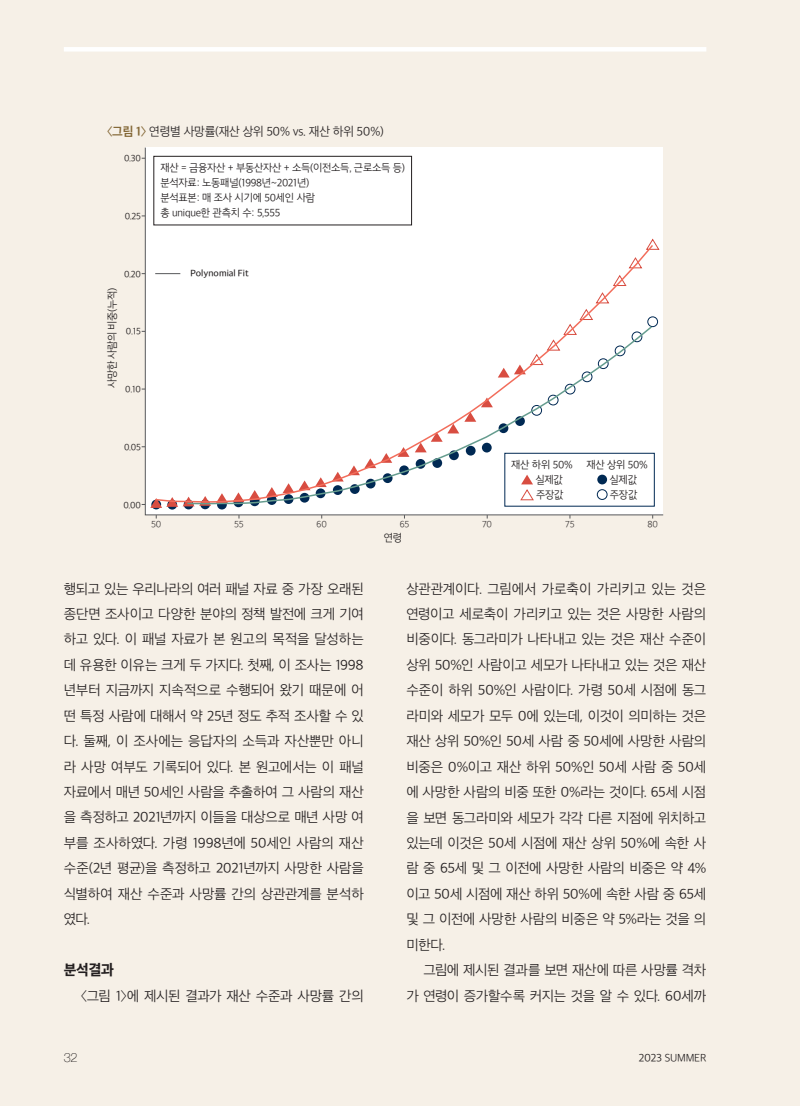
<style>
.page{position:relative;width:800px;height:1106px;background:#fff}
.page>*{position:absolute;margin:0;border:0;box-sizing:border-box;transform-origin:0 0}
.t1{font:14.25px "SD Gothic Neoa h Ex Bd";color:#231f20}
.t2{font:13.5px/25.3px "SD Gothic Neoa c Lt";letter-spacing:-.02em;color:#231f20;text-align:justify}
.t3{font:100 12.75px "Helve Nue";color:#231f20}
.t4{font:12px "SD Gothic Neoa c Lt";letter-spacing:-.02em;color:#231f20}
.t5{font:10.5px/15.1px "SD Gothic Neob b Lt";letter-spacing:-.02em;color:#231f20;scale:.96 1}
.t6{font:10.5px "SD Gothic Neob b Lt";letter-spacing:-.04em;color:#231f20;scale:.96 1}
.t7{font:10.5px "SD Gothic Neoa c Lt";letter-spacing:-.025em;color:#231f20}
.t8{font:9px "SD Gothic Neob b Lt";letter-spacing:-.03em;color:#231f20}
.t9{font:9px "SD Gothic Neob a Ult Lt";letter-spacing:-.025em;color:#231f20}
.t10{font:9px "SD Gothic Neob d Md";letter-spacing:.005em;color:#231f20}
.s1{font-family:"SD Gothic Neoa g Bd";color:#846837}
</style>
<div class="page">
<div style="left:0;top:0;width:799px;height:1106px;background:#f6f0e7"></div>
<div style="left:64px;top:47px;width:642px;height:5px;background:#fff"></div>
<svg style="left:145px;top:147px;width:518px;height:368px;background:#f4f4f5"></svg>
<div style="left:151px;top:499px;width:10px;height:10px;background:#002953;border-radius:50%"></div>
<div style="left:167px;top:500px;width:10px;height:9px;background:#002953;border-radius:50%"></div>
<div style="left:184px;top:499px;width:9px;height:10px;background:#002953;border-radius:50%"></div>
<div style="left:217px;top:500px;width:10px;height:9px;background:#002953;border-radius:50%"></div>
<div style="left:647px;top:317px;width:10px;height:10px;background:#fff;border-radius:50%"></div>
<div style="left:647px;top:316px;width:10px;height:11px;border:1px solid #002953;border-radius:50%"></div>
<svg style="left:142px;top:490px;width:118px;height:18px"></svg>
<svg style="left:645px;top:238px;width:14px;height:12px"></svg>
<div style="left:154px;top:243px;width:500px;height:260px;background:#fff"></div>
<p class="t4" style="left:107px;top:125px;width:278px"><span class="s1">〈그림 1〉</span> 연령별 사망률(재산 상위 50% vs. 재산 하위 50%)</p>
<p class="t5" style="left:160px;top:161px;width:256px">재산 = 금융자산 + 부동산자산 + 소득(이전소득, 근로소득 등) 분석자료: 노동패널(1998년~2021년)<br>분석표본: 매 조사 시기에 50세인 사람<br>총 unique한 관측치 수: 5,555</p>
<p class="t8" style="left:124px;top:154px;width:18px">0.30</p>
<p class="t8" style="left:125px;top:212px;width:18px">0.25</p>
<p class="t8" style="left:124px;top:269px;width:18px">0.20</p>
<p class="t6" style="left:107px;top:388px;width:105px;rotate:-90deg">사망한 사람의 비중(누적)</p>
<p class="t8" style="left:126px;top:327px;width:16px">0.15</p>
<p class="t8" style="left:125px;top:385px;width:17px">0.10</p>
<p class="t10" style="left:190px;top:269px;width:60px">Polynomial Fit</p>
<p class="t8" style="left:124px;top:442px;width:18px">0.05</p>
<p class="t8" style="left:123px;top:500px;width:19px">0.00</p>
<p class="t9" style="left:151px;top:519px;width:12px">50</p>
<p class="t9" style="left:234px;top:519px;width:11px">55</p>
<p class="t9" style="left:316px;top:519px;width:12px">60</p>
<p class="t9" style="left:399px;top:519px;width:11px">65</p>
<p class="t9" style="left:482px;top:519px;width:11px">70</p>
<p class="t5" style="left:384px;top:530px;width:20px">연령</p>
<p class="t5" style="left:535px;top:457px;width:40px;text-indent:-24px">재산 하위 50% 실제값 주장값</p>
<p class="t5" style="left:609px;top:457px;width:41px;text-indent:-23px">재산 상위 50% 실제값 주장값</p>
<p class="t9" style="left:565px;top:519px;width:11px">75</p>
<p class="t9" style="left:647px;top:519px;width:12px">80</p>
<p class="t2" style="left:64px;top:576px;width:301px">행되고 있는 우리나라의 여러 패널 자료 중 가장 오래된 종단면 조사이고 다양한 분야의 정책 발전에 크게 기여 하고 있다. 이 패널 자료가 본 원고의 목적을 달성하는 데 유용한 이유는 크게 두 가지다. 첫째, 이 조사는 1998 년부터 지금까지 지속적으로 수행되어 왔기 때문에 어 떤 특정 사람에 대해서 약 25년 정도 추적 조사할 수 있 다. 둘째, 이 조사에는 응답자의 소득과 자산뿐만 아니 라 사망 여부도 기록되어 있다. 본 원고에서는 이 패널 자료에서 매년 50세인 사람을 추출하여 그 사람의 재산 을 측정하고 2021년까지 이들을 대상으로 매년 사망 여 부를 조사하였다. 가령 1998년에 50세인 사람의 재산 수준(2년 평균)을 측정하고 2021년까지 사망한 사람을 식별하여 재산 수준과 사망률 간의 상관관계를 분석하 였다.</p>
<p class="t1" style="left:64px;top:962px;width:52px">분석결과</p>
<p class="t2" style="left:81px;top:982px;width:284px">〈그림 1〉에 제시된 결과가 재산 수준과 사망률 간의</p>
<p class="t2" style="left:406px;top:576px;width:301px">상관관계이다. 그림에서 가로축이 가리키고 있는 것은 연령이고 세로축이 가리키고 있는 것은 사망한 사람의 비중이다. 동그라미가 나타내고 있는 것은 재산 수준이 상위 50%인 사람이고 세모가 나타내고 있는 것은 재산 수준이 하위 50%인 사람이다. 가령 50세 시점에 동그 라미와 세모가 모두 0에 있는데, 이것이 의미하는 것은 재산 상위 50%인 50세 사람 중 50세에 사망한 사람의 비중은 0%이고 재산 하위 50%인 50세 사람 중 50세 에 사망한 사람의 비중 또한 0%라는 것이다. 65세 시점 을 보면 동그라미와 세모가 각각 다른 지점에 위치하고 있는데 이것은 50세 시점에 재산 상위 50%에 속한 사 람 중 65세 및 그 이전에 사망한 사람의 비중은 약 4% 이고 50세 시점에 재산 하위 50%에 속한 사람 중 65세 및 그 이전에 사망한 사람의 비중은 약 5%라는 것을 의 미한다.</p>
<p class="t2" style="left:406px;top:957px;width:301px;text-align:right">그림에 제시된 결과를 보면 재산에 따른 사망률 격차<br>가 연령이 증가할수록 커지는 것을 알 수 있다. 60세까</p>
<p class="t3" style="left:64px;top:1049px;width:15px">32</p>
<p class="t7" style="left:638px;top:1052px;width:69px">2023 SUMMER</p>
</div>
